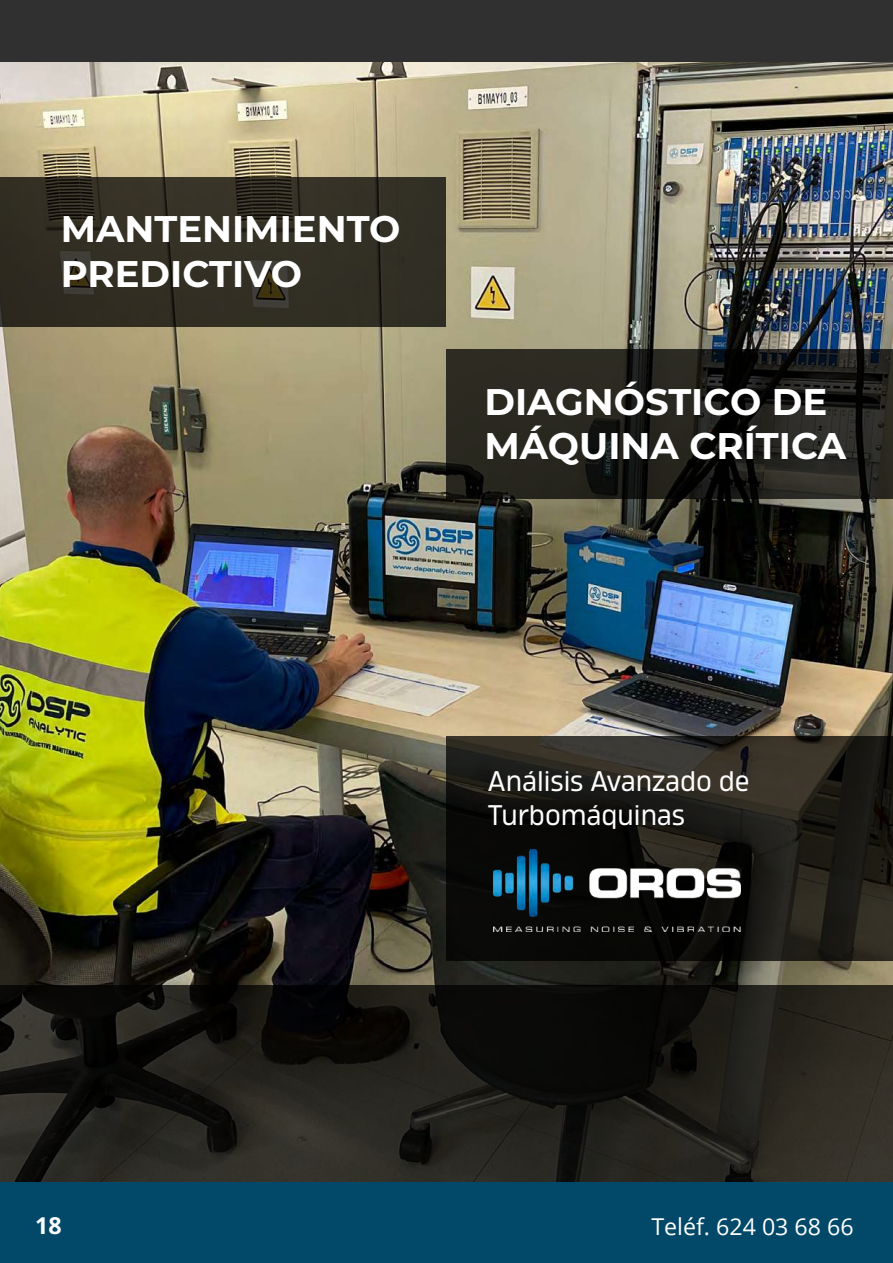
<style>
.page{position:relative;width:893px;height:1263px;background:#fff}
.page>*{position:absolute;margin:0;border:0;box-sizing:border-box;transform-origin:0 0}
.t1{font:700 37.05px/44.4px "Montserrat";color:#fff}
.t2{font:28.35px/34px "Amfibia";color:#fff}
.t3{font:23.25px "Open Sans";color:#fff}
.t4{font:700 23.25px "Open Sans";color:#fff}
</style>
<div class="page">
<img style="left:0;top:61px;width:892px;height:924px">
<svg style="left:446px;top:737px;width:447px;height:224px"></svg>
<svg style="left:446px;top:349px;width:447px;height:150px;fill:#28261f"></svg>
<svg style="left:0;top:177px;width:446px;height:150px;fill:#322f24"></svg>
<svg style="left:0;top:985px;width:893px;height:198px"></svg>
<div style="left:0;top:1183px;width:893px;height:80px;background:#024869"></div>
<div style="left:0;top:0;width:893px;height:61px;background:#303030"></div>
<img style="left:493px;top:850px;width:247px;height:81px">
<p class="t1" style="left:61px;top:205px;width:341px">MANTENIMIENTO<br>PREDICTIVO</p>
<p class="t1" style="left:484px;top:377px;width:363px">DIAGNÓSTICO DE<br>MÁQUINA CRÍTICA</p>
<p class="t2" style="left:488px;top:764px;width:263px">Análisis Avanzado de<br>Turbomáquinas</p>
<p class="t4" style="left:35px;top:1210px;width:28px">18</p>
<p class="t3" style="left:651px;top:1211px;width:204px">Teléf. 624 03 68 66</p>
</div>
